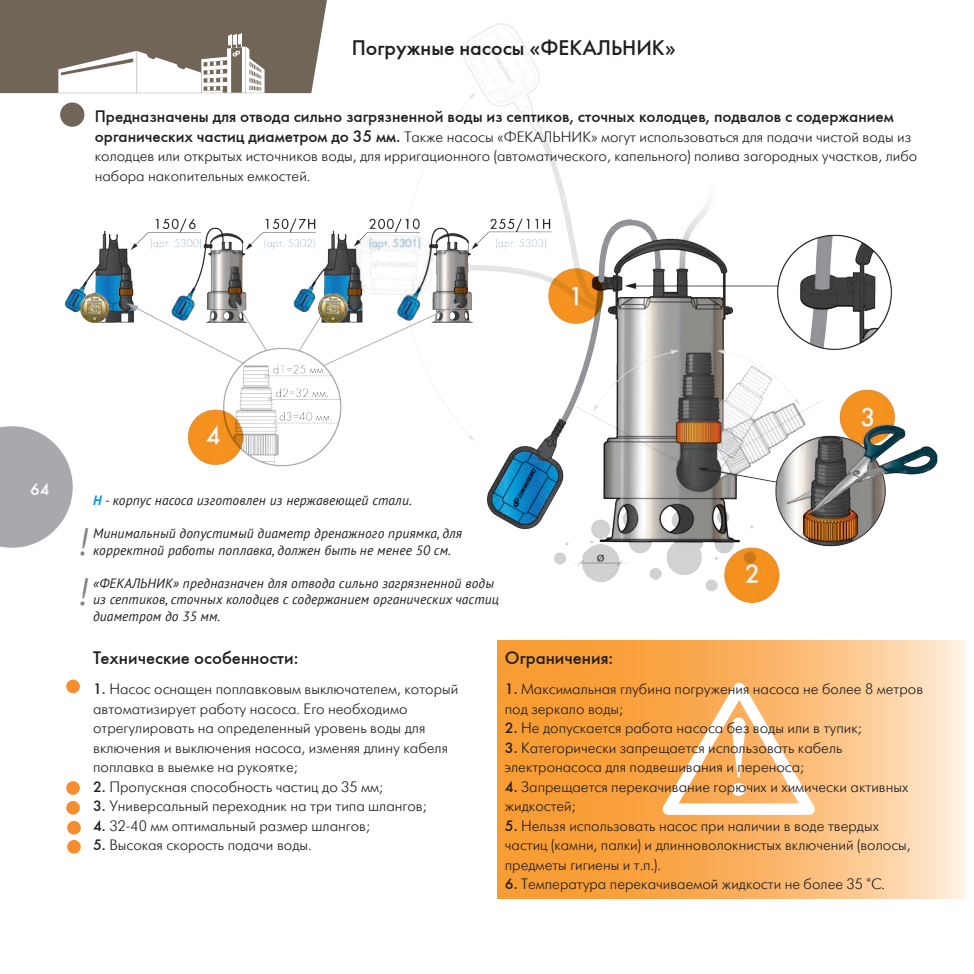
<style>
.page{position:relative;width:974px;height:974px;background:#fff}
.page>*{position:absolute;margin:0;border:0;box-sizing:border-box;transform-origin:0 0}
.t1{font:italic 38.1px/49.9px "PT Sans";color:#808285;scale:.87 1}
.t2{font:21px "Futuris C";color:#231f20}
.t3{font:18px "Futuris C";color:#231f20}
.t4{font:16.5px "Futuris C";color:#231f20}
.t5{font:16.5px "Futuris C";color:#fff}
.t6{font:15px/19.5px "Futuris Light C";color:#231f20}
.t7{font:italic 13.5px/16.5px "PT Sans";letter-spacing:.01em;color:#231f20}
.s1{font-family:"Futuris C";font-size:16.5px}
.s2{font-weight:700;color:#0696d7}
.s3{font-family:"Futuris C"}
</style>
<div class="page">
<div style="left:0;top:0;width:327px;height:93px;background:#716557"></div>
<svg style="left:0;top:426px;width:65px;height:122px;background:#b2b3b7"></svg>
<img style="left:65px;top:15px;width:873px;height:587px">
<img style="left:498px;top:640px;width:467px;height:258px">
<svg style="left:662px;top:683px;width:153px;height:132px"></svg>
<div style="left:60px;top:102px;width:24px;height:25px;background:#716557;border-radius:50%"></div>
<div style="left:66px;top:679px;width:14px;height:14px;background:#f68e30;border-radius:50%"></div>
<div style="left:66px;top:781px;width:14px;height:14px;background:#f68e30;border-radius:50%"></div>
<div style="left:66px;top:801px;width:14px;height:13px;background:#f68e30;border-radius:50%"></div>
<div style="left:67px;top:821px;width:14px;height:13px;background:#f68e30;border-radius:50%"></div>
<div style="left:67px;top:840px;width:14px;height:13px;background:#f68e30;border-radius:50%"></div>
<img style="left:80px;top:294px;width:29px;height:28px">
<img style="left:319px;top:294px;width:28px;height:28px">
<h2 class="t2" style="left:352px;top:35px;width:326px">Погружные насосы «ФЕКАЛЬНИК»</h2>
<p class="t4" style="left:95px;top:106px;width:800px">Предназначены для отвода сильно загрязненной воды из септиков, сточных колодцев, подвалов с содержанием</p>
<p class="t6" style="left:95px;top:127px;width:824px"><span class="s1">органических частиц диаметром до 35 мм.</span> Также насосы «ФЕКАЛЬНИК» могут использоваться для подачи чистой воды из колодцев или открытых источников воды, для ирригационного (автоматического, капельного) полива загородных участков, либо набора накопительных емкостей.</p>
<p class="t5" style="left:30px;top:479px;width:21px">64</p>
<p class="t7" style="left:93px;top:492px;width:320px"><span class="s2">Н</span> - корпус насоса изготовлен из нержавеющей стали.</p>
<p class="t7" style="left:93px;top:525px;width:370px">Минимальный допустимый диаметр дренажного приямка, для корректной работы поплавка, должен быть не менее 50 см.</p>
<p class="t7" style="left:93px;top:574px;width:407px">«ФЕКАЛЬНИК» предназначен для отвода сильно загрязненной воды из септиков, сточных колодцев с содержанием органических частиц диаметром до 35 мм.</p>
<h1 class="t1" style="left:78px;top:516px;width:12px">! !</h1>
<p class="t3" style="left:93px;top:647px;width:207px">Технические особенности:</p>
<p class="t6" style="left:93px;top:679px;width:367px"><span class="s3">1.</span> Насос оснащен поплавковым выключателем, который автоматизирует работу насоса. Его необходимо отрегулировать на определенный уровень воды для включения и выключения насоса, изменяя длину кабеля поплавка в выемке на рукоятке;</p>
<p class="t6" style="left:93px;top:777px;width:291px"><span class="s3">2.</span> Пропускная способность частиц до 35 мм;</p>
<p class="t6" style="left:93px;top:796px;width:335px"><span class="s3">3.</span> Универсальный переходник на три типа шлангов;</p>
<p class="t6" style="left:93px;top:816px;width:278px"><span class="s3">4.</span> 32-40 мм оптимальный размер шлангов;</p>
<p class="t6" style="left:93px;top:835px;width:220px"><span class="s3">5.</span> Высокая скорость подачи воды.</p>
<p class="t3" style="left:505px;top:647px;width:110px">Ограничения:</p>
<p class="t6" style="left:505px;top:679px;width:420px"><span class="s3">1.</span> Максимальная глубина погружения насоса не более 8 метров под зеркало воды;</p>
<p class="t6" style="left:505px;top:718px;width:358px"><span class="s3">2.</span> Не допускается работа насоса без воды или в тупик;</p>
<p class="t6" style="left:505px;top:738px;width:339px"><span class="s3">3.</span> Категорически запрещается использовать кабель электронасоса для подвешивания и переноса;</p>
<p class="t6" style="left:505px;top:777px;width:405px"><span class="s3">4.</span> Запрещается перекачивание горючих и химически активных жидкостей;</p>
<p class="t6" style="left:505px;top:816px;width:407px"><span class="s3">5.</span> Нельзя использовать насос при наличии в воде твердых частиц (камни, палки) и длинноволокнистых включений (волосы, предметы гигиены и т.п.).</p>
<p class="t6" style="left:505px;top:874px;width:382px"><span class="s3">6.</span> Температура перекачиваемой жидкости не более 35 °С.</p>
</div>
